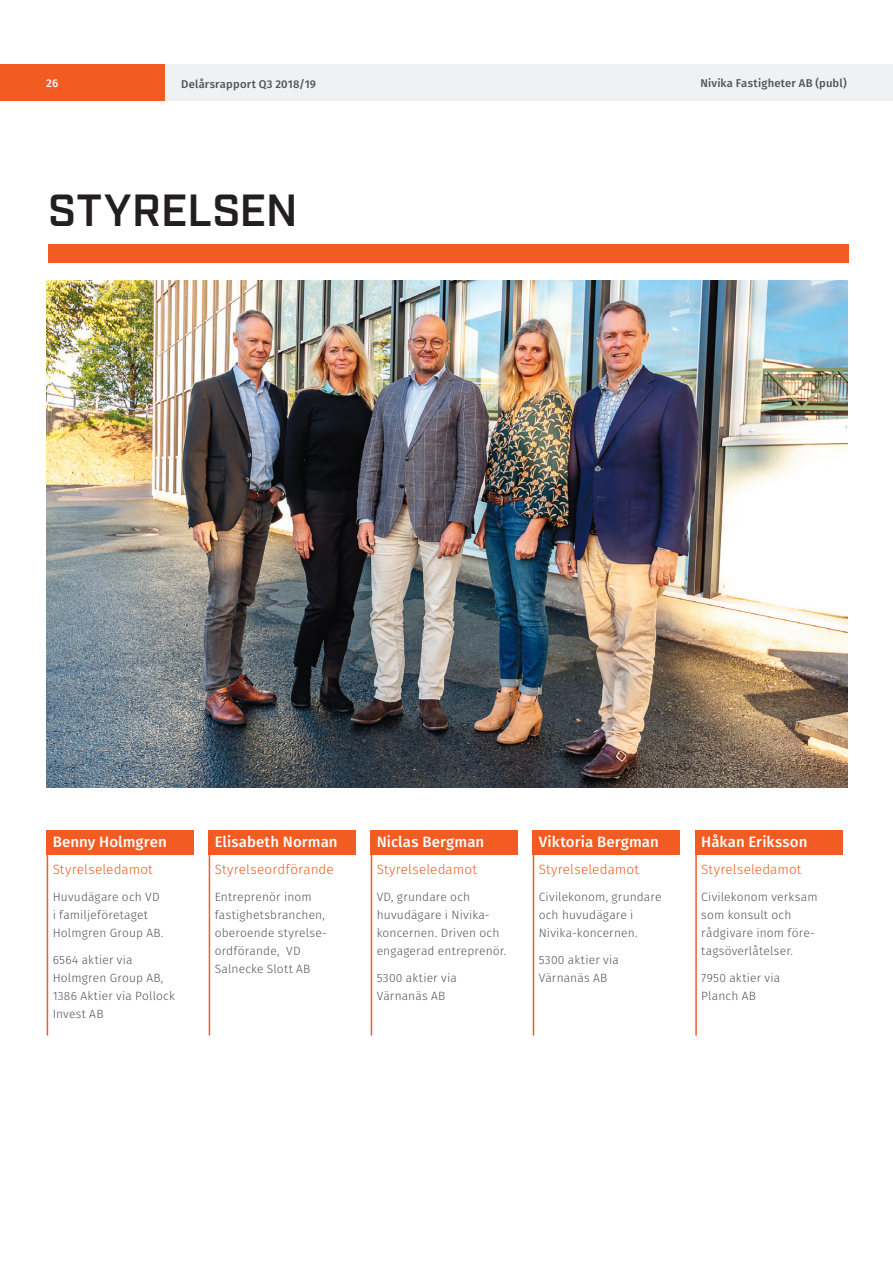
<style>
.page{position:relative;width:893px;height:1263px;background:#fff}
.page>*{position:absolute;margin:0;border:0;box-sizing:border-box;transform-origin:0 0}
.t1{font:600 45px "Industry";color:#231f20}
.t2{font:500 15px "Fira Sans";letter-spacing:.005em;color:#fff}
.t3{font:300 13.5px "Fira Sans";letter-spacing:.01em;color:#f25b21}
.t4{font:300 12px/18px "Fira Sans";letter-spacing:.015em;color:#4f535c}
.t5{font:500 11.25px "Fira Sans";letter-spacing:.015em;color:#4f535c}
.t6{font:500 11.25px "Fira Sans";color:#fff}
</style>
<div class="page">
<div style="left:134px;top:64px;width:759px;height:36px;background:#f0f1f2"></div>
<div style="left:0;top:64px;width:165px;height:36px;background:#f25b21"></div>
<div style="left:48px;top:244px;width:800px;height:18px;background:#f25b21"></div>
<img style="left:47px;top:280px;width:800px;height:507px">
<div style="left:47px;top:831px;width:147px;height:24px;background:#f25b21"></div>
<hr style="left:47px;top:831px;width:1px;height:204px;background:#f25b21">
<div style="left:209px;top:831px;width:147px;height:24px;background:#f25b21"></div>
<hr style="left:209px;top:831px;width:1px;height:204px;background:#f25b21">
<div style="left:371px;top:831px;width:147px;height:24px;background:#f25b21"></div>
<hr style="left:371px;top:831px;width:1px;height:204px;background:#f25b21">
<div style="left:533px;top:831px;width:147px;height:24px;background:#f25b21"></div>
<hr style="left:533px;top:831px;width:1px;height:204px;background:#f25b21">
<div style="left:695px;top:831px;width:147px;height:24px;background:#f25b21"></div>
<hr style="left:695px;top:831px;width:2px;height:204px;background:#f25b21">
<p class="t6" style="left:46px;top:74px;width:14px">26</p>
<p class="t5" style="left:181px;top:75px;width:136px">Delårsrapport Q3 2018/19</p>
<p class="t5" style="left:700px;top:74px;width:148px">Nivika Fastigheter AB (publ)</p>
<h1 class="t1" style="left:48px;top:184px;width:251px">STYRELSEN</h1>
<p class="t2" style="left:53px;top:830px;width:116px">Benny Holmgren</p>
<p class="t3" style="left:53px;top:860px;width:102px">Styrelseledamot</p>
<p class="t4" style="left:53px;top:888px;width:112px">Huvudägare och VD i familjeföretaget<br>Holmgren Group AB.</p>
<p class="t4" style="left:53px;top:951px;width:124px">6564 aktier via<br>Holmgren Group AB,<br>1386 Aktier via Pollock<br>Invest AB</p>
<p class="t2" style="left:215px;top:830px;width:124px">Elisabeth Norman</p>
<p class="t3" style="left:215px;top:860px;width:121px">Styrelseordförande</p>
<p class="t4" style="left:215px;top:888px;width:114px">Entreprenör inom fastighetsbranchen, oberoende styrelse&shy;ordförande, VD<br>Salnecke Slott AB</p>
<p class="t2" style="left:377px;top:830px;width:109px">Niclas Bergman</p>
<p class="t3" style="left:377px;top:860px;width:102px">Styrelseledamot</p>
<p class="t4" style="left:377px;top:888px;width:131px">VD, grundare och huvudägare i Nivika&shy;koncernen. Driven och engagerad entreprenör.</p>
<p class="t4" style="left:377px;top:969px;width:82px">5300 aktier via<br>Värnanäs AB</p>
<p class="t2" style="left:539px;top:830px;width:122px">Viktoria Bergman</p>
<p class="t3" style="left:539px;top:860px;width:102px">Styrelseledamot</p>
<p class="t4" style="left:539px;top:888px;width:124px">Civilekonom, grundare och huvudägare i<br>Nivika-koncernen.</p>
<p class="t4" style="left:539px;top:951px;width:82px">5300 aktier via<br>Värnanäs AB</p>
<p class="t2" style="left:701px;top:830px;width:108px">Håkan Eriksson</p>
<p class="t3" style="left:701px;top:860px;width:102px">Styrelseledamot</p>
<p class="t4" style="left:701px;top:888px;width:118px">Civilekonom verksam som konsult och rådgivare inom före&shy;tagsöverlåtelser.</p>
<p class="t4" style="left:701px;top:969px;width:80px">7950 aktier via<br>Planch AB</p>
</div>
